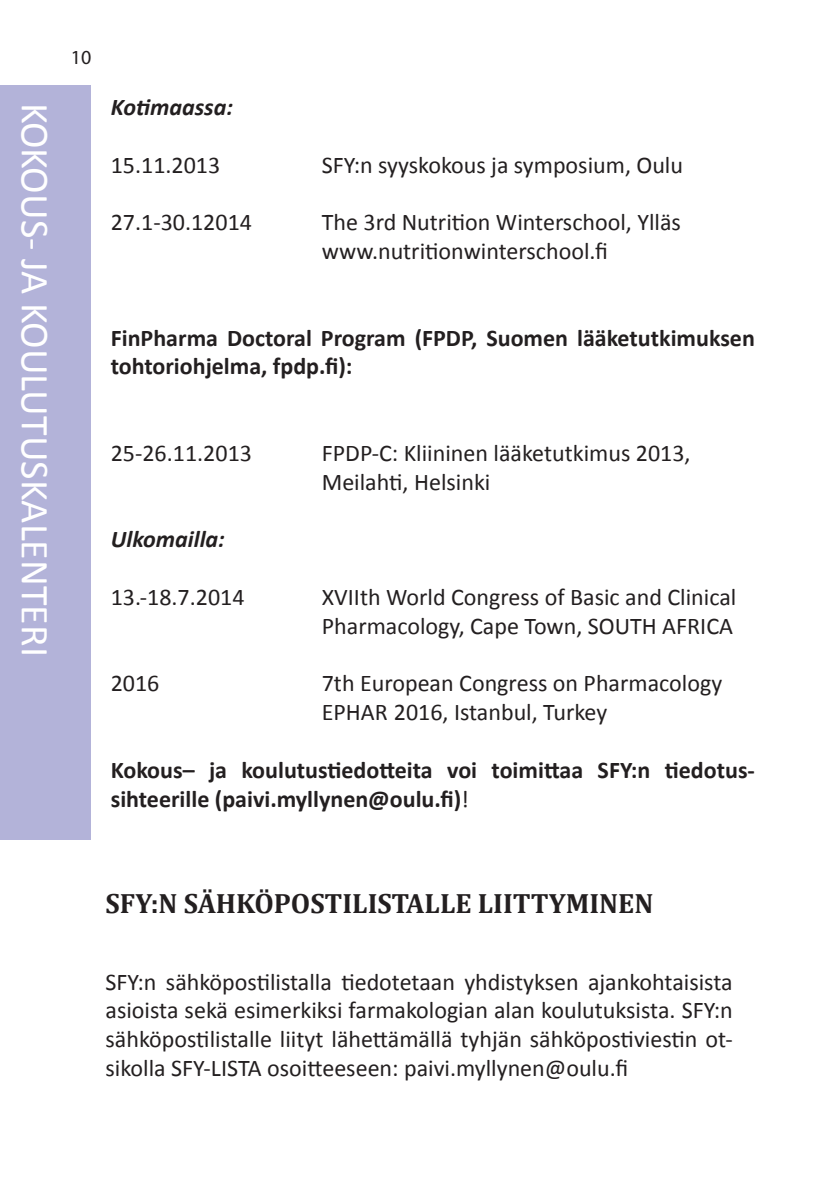
<style>
.page{position:relative;width:840px;height:1191px;background:#fff}
.page>*{position:absolute;margin:0;border:0;box-sizing:border-box;transform-origin:0 0}
.t1{font:40px "Calibri";color:#fff}
.t2{font:700 28px "Cambria";color:#231f20}
.t3{font:24px/28.8px "Calibri";color:#231f20}
.t4{font:700 24px/28.8px "Calibri";color:#231f20}
.t5{font:italic 700 24px "Calibri";color:#231f20}
.t6{font:20px "Myriad Pro";color:#231f20}
.s1{font-weight:400}
</style>
<div class="page">
<div style="left:0;top:85px;width:91px;height:754px;background:#b3b3d9"></div>
<p class="t1" style="left:60px;top:103px;width:555px;rotate:90deg">KOKOUS- JA KOULUTUSKALENTERI</p>
<p class="t6" style="left:71px;top:45px;width:22px">10</p>
<p class="t5" style="left:111px;top:92px;width:124px">Kotimaassa:</p>
<p class="t3" style="left:111px;top:150px;width:111px">15.11.2013</p>
<p class="t3" style="left:321px;top:150px;width:362px">SFY:n syyskokous ja symposium, Oulu</p>
<p class="t3" style="left:111px;top:208px;width:143px">27.1-30.12014</p>
<p class="t3" style="left:321px;top:208px;width:360px">The 3rd Nutrition Winterschool, Ylläs</p>
<p class="t3" style="left:321px;top:237px;width:287px">www.nutritionwinterschool.fi</p>
<p class="t4" style="left:111px;top:323px;width:645px">FinPharma Doctoral Program (FPDP, Suomen lääketutkimuksen tohtoriohjelma, fpdp.fi):</p>
<p class="t3" style="left:111px;top:438px;width:143px">25-26.11.2013</p>
<p class="t3" style="left:321px;top:438px;width:370px">FPDP-C: Kliininen lääketutkimus 2013,</p>
<p class="t3" style="left:321px;top:467px;width:170px">Meilahti, Helsinki</p>
<p class="t5" style="left:111px;top:524px;width:116px">Ulkomailla:</p>
<p class="t3" style="left:111px;top:582px;width:135px">13.-18.7.2014</p>
<p class="t3" style="left:321px;top:582px;width:416px">XVIIth World Congress of Basic and Clinical</p>
<p class="t3" style="left:321px;top:611px;width:412px">Pharmacology, Cape Town, SOUTH AFRICA</p>
<p class="t3" style="left:111px;top:669px;width:50px">2016</p>
<p class="t3" style="left:321px;top:669px;width:401px">7th European Congress on Pharmacology<br>EPHAR 2016, Istanbul, Turkey</p>
<p class="t4" style="left:111px;top:755px;width:645px">Kokous– ja koulutustiedotteita voi toimittaa SFY:n tiedotus&shy;sihteerille (paivi.myllynen@oulu.fi)<span class="s1">!</span></p>
<p class="t2" style="left:105px;top:883px;width:549px">SFY:N SÄHKÖPOSTILISTALLE LIITTYMINEN</p>
<p class="t3" style="left:105px;top:967px;width:628px;text-align:justify">SFY:n sähköpostilistalla tiedotetaan yhdistyksen ajankohtaisista asioista sekä esimerkiksi farmakologian alan koulutuksista. SFY:n sähköpostilistalle liityt lähettämällä tyhjän sähköpostiviestin ot&shy;sikolla SFY-LISTA osoitteeseen: paivi.myllynen@oulu.fi</p>
</div>
